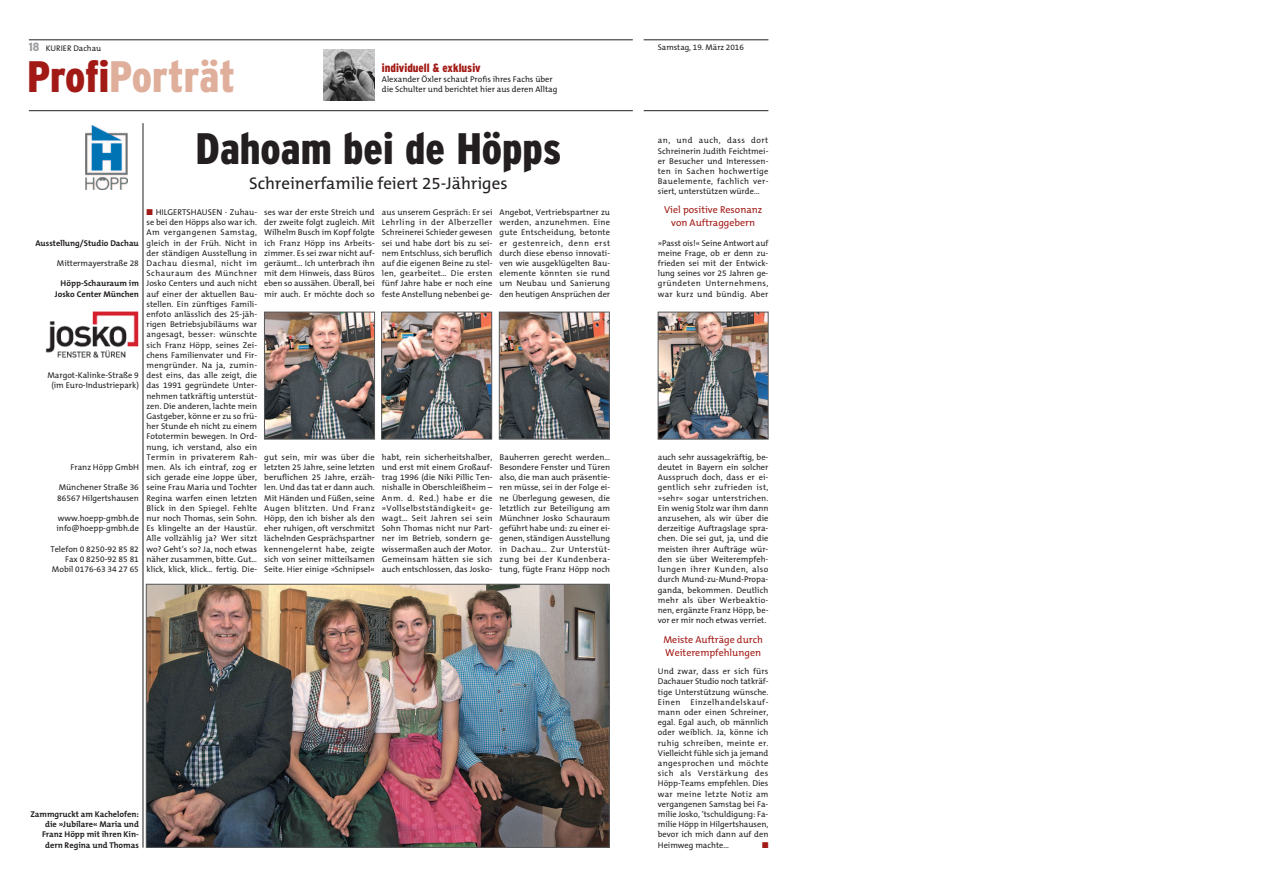
<style>
.page{position:relative;width:1276px;height:893px;background:#fff}
.page>*{position:absolute;margin:0;border:0;box-sizing:border-box;transform-origin:0 0}
.t1{font:900 condensed 44px "Interstate Plus";color:#231f20}
.t2{font:900 condensed 44px "Interstate Plus";color:#e0af9b}
.t3{font:17px "The Mix B5 Plain";color:#231f20}
.t4{font:900 condensed 12px "Interstate Plus";color:#a21a15}
.t5{font:10px/13px "The Mix B5 Plain";color:#a21a15;text-align:center}
.t6{font:8.4px/10.2px "The Mix B5 Plain";color:#231f20;text-align:justify}
.t7{font:700 8.4px/10.2px "The Mix B7";color:#231f20;text-align:right}
.t8{font:8.4px "Zapf Dingbats";color:#a21a15}
.t9{font:8.2px "The Mix B5 Plain";color:#231f20}
.s1{font-family:"Interstate Plus";font-weight:900;font-stretch:condensed;font-size:12px;color:#9d9fa2}
.s2{color:#a21a15}
</style>
<div class="page">
<hr style="left:643px;top:40px;width:125px;height:1px;background:#231f20">
<hr style="left:643px;top:111px;width:125px;height:1px;background:#231f20">
<hr style="left:29px;top:40px;width:604px;height:1px;background:#231f20">
<hr style="left:143px;top:123px;width:1px;height:725px;background:#231f20">
<hr style="left:29px;top:111px;width:604px;height:1px;background:#231f20">
<img style="left:324px;top:50px;width:51px;height:51px">
<img style="left:266px;top:314px;width:107px;height:123px">
<div style="left:264px;top:312px;width:111px;height:127px;border:1px solid #57585a"></div>
<img style="left:148px;top:586px;width:459px;height:260px">
<div style="left:146px;top:584px;width:463px;height:264px;border:1px solid #57585a"></div>
<img style="left:383px;top:314px;width:107px;height:123px">
<div style="left:381px;top:312px;width:111px;height:127px;border:1px solid #57585a"></div>
<img style="left:501px;top:314px;width:106px;height:123px">
<div style="left:499px;top:312px;width:110px;height:127px;border:1px solid #57585a"></div>
<img style="left:660px;top:314px;width:106px;height:123px">
<div style="left:658px;top:312px;width:110px;height:127px;border:1px solid #57585a"></div>
<img style="left:85px;top:125px;width:43px;height:65px">
<img style="left:45px;top:311px;width:94px;height:47px">
<p class="t9" style="left:29px;top:45px;width:74px"><span class="s1">18</span> KURIER Dachau</p>
<h1 class="t2" style="left:27px;top:61px;width:209px"><span class="s2">Profi</span>Porträt</h1>
<h3 class="t4" style="left:382px;top:63px;width:100px">individuell &amp; exklusiv</h3>
<p class="t6" style="left:382px;top:75px;width:177px">Alexander Öxler schaut Profis ihres Fachs über die Schulter und berichtet hier aus deren Alltag</p>
<h1 class="t1" style="left:195px;top:132px;width:367px">Dahoam bei de Höpps</h1>
<h2 class="t3" style="left:249px;top:177px;width:260px">Schreinerfamilie feiert 25-Jähriges</h2>
<p class="t6" style="left:146px;top:208px;width:112px"><span class="s2">■</span> HILGERTSHAUSEN · Zuhau&shy;se bei den Höpps also war ich.<br>Am vergangenen Samstag, gleich in der Früh. Nicht in der ständigen Ausstellung in Dachau diesmal, nicht im Schauraum des Münchner Josko Centers und auch nicht auf einer der aktuellen Bau&shy;stellen. Ein zünftiges Famili&shy;enfoto anlässlich des 25-jäh&shy;rigen Betriebsjubiläums war angesagt, besser: wünschte sich Franz Höpp, seines Zei&shy;chens Familienvater und Fir&shy;mengründer. Na ja, zumin&shy;dest eins, das alle zeigt, die das 1991 gegründete Unter&shy;nehmen tatkräftig unterstüt&shy;zen. Die anderen, lachte mein Gastgeber, könne er zu so frü&shy;her Stunde eh nicht zu einem Fototermin bewegen. In Ord&shy;nung, ich verstand, also ein Termin in privaterem Rah&shy;men. Als ich eintraf, zog er sich gerade eine Joppe über, seine Frau Maria und Tochter Regina warfen einen letzten Blick in den Spiegel. Fehlte nur noch Thomas, sein Sohn.<br>Es klingelte an der Haustür.<br>Alle vollzählig ja? Wer sitzt wo? Geht’s so? Ja, noch etwas näher zusammen, bitte. Gut… klick, klick, klick… fertig. Die-</p>
<p class="t6" style="left:264px;top:208px;width:112px">ses war der erste Streich und der zweite folgt zugleich. Mit Wilhelm Busch im Kopf folgte ich Franz Höpp ins Arbeits&shy;zimmer. Es sei zwar nicht auf&shy;geräumt… Ich unterbrach ihn mit dem Hinweis, dass Büros eben so aussähen. Überall, bei mir auch. Er möchte doch so</p>
<p class="t6" style="left:382px;top:208px;width:112px">aus unserem Gespräch: Er sei Lehrling in der Alberzeller Schreinerei Schieder gewesen sei und habe dort bis zu sei&shy;nem Entschluss, sich beruflich auf die eigenen Beine zu stel&shy;len, gearbeitet… Die ersten fünf Jahre habe er noch eine feste Anstellung nebenbei ge-</p>
<p class="t6" style="left:499px;top:208px;width:112px">Angebot, Vertriebspartner zu werden, anzunehmen. Eine gute Entscheidung, betonte er gestenreich, denn erst durch diese ebenso innovati&shy;ven wie ausgeklügelten Bau&shy;elemente könnten sie rund um Neubau und Sanierung den heutigen Ansprüchen der</p>
<p class="t7" style="left:35px;top:238px;width:105px">Ausstellung/Studio Dachau</p>
<p class="t6" style="left:57px;top:259px;width:83px">Mittermayerstraße 28</p>
<p class="t7" style="left:55px;top:279px;width:86px">Höpp-Schauraum im<br>Josko Center München</p>
<p class="t6" style="left:47px;top:371px;width:93px;text-align:center">Margot-Kalinke-Straße 9 (im Euro-Industriepark)</p>
<p class="t6" style="left:264px;top:453px;width:112px">gut sein, mir was über die letzten 25 Jahre, seine letzten beruflichen 25 Jahre, erzäh&shy;len. Und das tat er dann auch.<br>Mit Händen und Füßen, seine Augen blitzten. Und Franz Höpp, den ich bisher als den eher ruhigen, oft verschmitzt lächelnden Gesprächspartner kennengelernt habe, zeigte sich von seiner mitteilsamen Seite. Hier einige »Schnipsel«</p>
<p class="t6" style="left:382px;top:453px;width:112px">habt, rein sicherheitshalber, und erst mit einem Großauf&shy;trag 1996 (die Niki Pillic Ten&shy;nishalle in Oberschleißheim – Anm. d. Red.) habe er die »Vollselbstständigkeit« ge&shy;wagt… Seit Jahren sei sein Sohn Thomas nicht nur Part&shy;ner im Betrieb, sondern ge&shy;wissermaßen auch der Motor.<br>Gemeinsam hätten sie sich auch entschlossen, das Josko-</p>
<p class="t6" style="left:499px;top:453px;width:112px">Bauherren gerecht werden… Besondere Fenster und Türen also, die man auch präsentie&shy;ren müsse, sei in der Folge ei&shy;ne Überlegung gewesen, die letztlich zur Beteiligung am Münchner Josko Schauraum geführt habe und: zu einer ei&shy;genen, ständigen Ausstellung in Dachau… Zur Unterstüt&shy;zung bei der Kundenbera&shy;tung, fügte Franz Höpp noch</p>
<p class="t6" style="left:71px;top:463px;width:70px">Franz Höpp GmbH</p>
<p class="t6" style="left:57px;top:483px;width:83px">Münchener Straße 36<br>86567 Hilgertshausen</p>
<p class="t6" style="left:57px;top:514px;width:84px">www.hoepp-gmbh.de info@hoepp-gmbh.de</p>
<p class="t6" style="left:50px;top:545px;width:90px;text-align:right">Telefon 0 8250-92 85 82<br>Fax 0 8250-92 85 81<br>Mobil 0176-63 34 27 65</p>
<p class="t7" style="left:30px;top:810px;width:110px">Zammgruckt am Kachelofen: die »Jubilare« Maria und<br>Franz Höpp mit ihren Kin&shy;dern Regina und Thomas</p>
<p class="t9" style="left:658px;top:44px;width:88px">Samstag, 19. März 2016</p>
<p class="t6" style="left:658px;top:136px;width:112px">an, und auch, dass dort Schreinerin Judith Feichtmei&shy;er Besucher und Interessen&shy;ten in Sachen hochwertige Bauelemente, fachlich ver&shy;siert, unterstützen würde…</p>
<p class="t5" style="left:664px;top:204px;width:100px">Viel positive Resonanz von Auftraggebern</p>
<p class="t6" style="left:658px;top:238px;width:112px">»Passt ois!« Seine Antwort auf meine Frage, ob er denn zu&shy;frieden sei mit der Entwick&shy;lung seines vor 25 Jahren ge&shy;gründeten Unternehmens, war kurz und bündig. Aber</p>
<p class="t6" style="left:658px;top:453px;width:112px">auch sehr aussagekräftig, be&shy;deutet in Bayern ein solcher Ausspruch doch, dass er ei&shy;gentlich sehr zufrieden ist, »sehr« sogar unterstrichen.<br>Ein wenig Stolz war ihm dann anzusehen, als wir über die derzeitige Auftragslage spra&shy;chen. Die sei gut, ja, und die meisten ihrer Aufträge wür&shy;den sie über Weiterempfeh&shy;lungen ihrer Kunden, also durch Mund-zu-Mund-Propa&shy;ganda, bekommen. Deutlich mehr als über Werbeaktio&shy;nen, ergänzte Franz Höpp, be&shy;vor er mir noch etwas verriet.</p>
<p class="t5" style="left:663px;top:634px;width:101px;text-align:left">Meiste Aufträge durch<br>Weiterempfehlungen</p>
<p class="t6" style="left:658px;top:667px;width:112px">Und zwar, dass er sich fürs Dachauer Studio noch tatkräf&shy;tige Unterstützung wünsche.<br>Einen Einzelhandelskauf&shy;mann oder einen Schreiner, egal. Egal auch, ob männlich oder weiblich. Ja, könne ich ruhig schreiben, meinte er.<br>Vielleicht fühle sich ja jemand angesprochen und möchte sich als Verstärkung des Höpp-Teams empfehlen. Dies war meine letzte Notiz am vergangenen Samstag bei Fa&shy;milie Josko, ’tschuldigung: Fa&shy;milie Höpp in Hilgertshausen, bevor ich mich dann auf den Heimweg machte…</p>
<p class="t8" style="left:762px;top:840px;width:8px">■</p>
</div>
